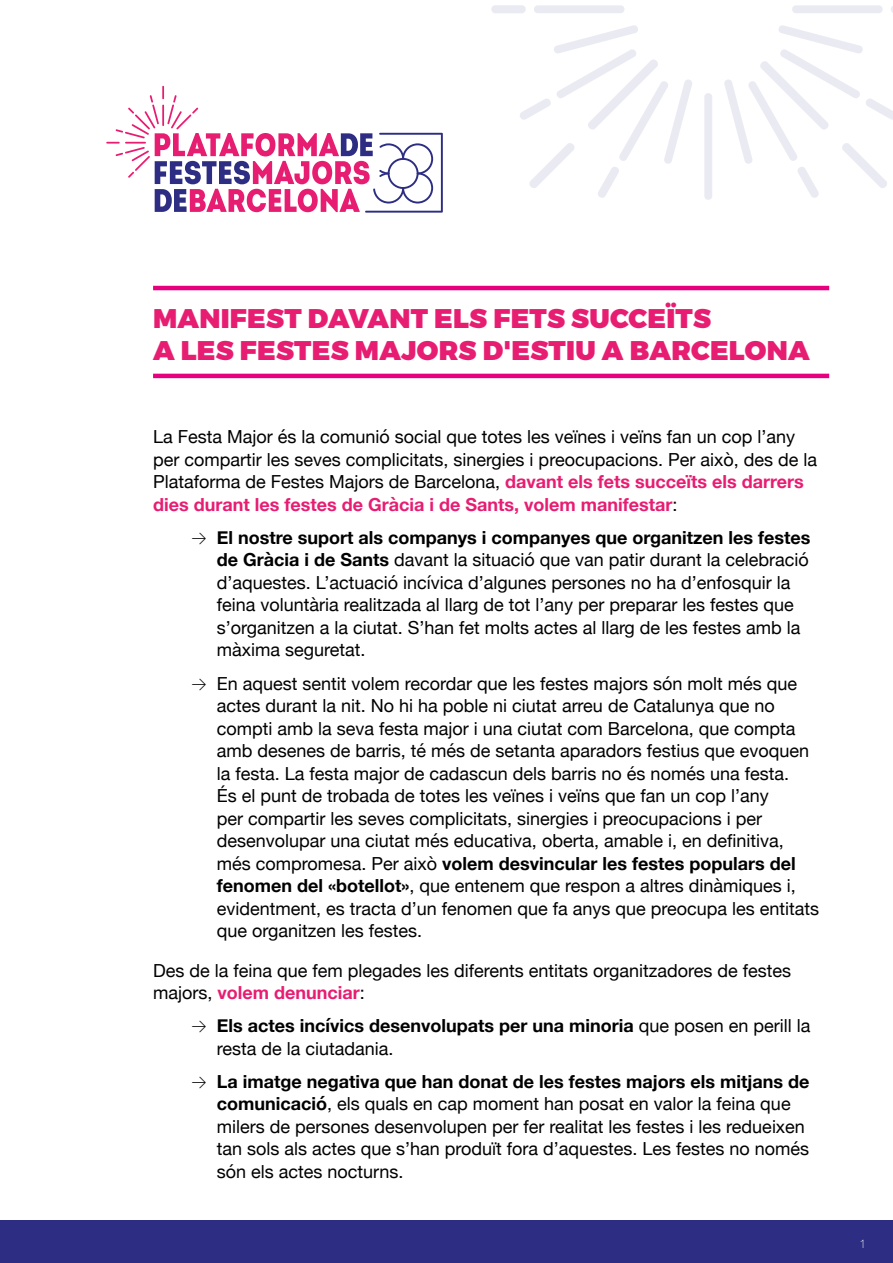
<style>
.page{position:relative;width:893px;height:1263px;background:#fff}
.page>*{position:absolute;margin:0;border:0;box-sizing:border-box;transform-origin:0 0}
.Titols_XX{font:27px/32.4px "Trueno Blk";letter-spacing:.01em;color:#e71d72}
.Texte{font:18px/22.5px "Helvetica Neue";color:#000}
.t1{font:700 18px/22.5px "Helvetica Neue";color:#000}
.t2{font:100 12px "Helvetica Neue";color:#fff}
.s1{font-weight:700;color:#e71d72}
.s2{font-family:"Akkurat Light Pro"}
.s3{font-weight:700}
.s4{font-family:"Akkurat Light Pro";font-weight:400}
.s5{font-weight:400}
</style>
<div class="page">
<div style="left:0;top:1220px;width:893px;height:43px;background:#2d2e83"></div>
<svg style="left:704px;top:93px;width:8px;height:107px"></svg>
<svg style="left:534px;top:5px;width:90px;height:8px"></svg>
<svg style="left:491px;top:5px;width:35px;height:8px"></svg>
<svg style="left:520px;top:25px;width:172px;height:173px"></svg>
<svg style="left:724px;top:25px;width:169px;height:173px"></svg>
<svg style="left:792px;top:5px;width:91px;height:8px"></svg>
<svg style="left:891px;top:6px;width:2px;height:7px"></svg>
<svg style="left:106px;top:86px;width:337px;height:127px"></svg>
<hr style="left:153px;top:286px;width:676px;height:4px;background:#e6007d">
<hr style="left:153px;top:374px;width:676px;height:4px;background:#e6007d">
<p class="Titols_XX" style="left:153px;top:303px;width:658px">MANIFEST DAVANT ELS FETS SUCCEÏTS<br>A LES FESTES MAJORS D'ESTIU A BARCELONA</p>
<p class="Texte" style="left:153px;top:427px;width:665px">La Festa Major és la comunió social que totes les veïnes i veïns fan un cop l’any per compartir les seves complicitats, sinergies i preocupacions. Per això, des de la Plataforma de Festes Majors de Barcelona, <span class="s1">davant els fets succeïts els darrers dies durant les festes de Gràcia i de Sants, volem manifestar</span>:</p>
<p class="Texte" style="left:217px;top:527px;width:595px;text-indent:-26px"><span class="s2">→</span> <span class="s3">El nostre suport als companys i companyes que organitzen les festes de Gràcia i de Sants</span> davant la situació que van patir durant la celebració d’aquestes. L’actuació incívica d’algunes persones no ha d’enfosquir la feina voluntària realitzada al llarg de tot l’any per preparar les festes que s’organitzen a la ciutat. S’han fet molts actes al llarg de les festes amb la màxima seguretat.</p>
<p class="Texte" style="left:217px;top:673px;width:604px;text-indent:-26px"><span class="s2">→</span> En aquest sentit volem recordar que les festes majors són molt més que actes durant la nit. No hi ha poble ni ciutat arreu de Catalunya que no compti amb la seva festa major i una ciutat com Barcelona, que compta amb desenes de barris, té més de setanta aparadors festius que evoquen la festa. La festa major de cadascun dels barris no és només una festa.<br>És el punt de trobada de totes les veïnes i veïns que fan un cop l’any<br>per compartir les seves complicitats, sinergies i preocupacions i per desenvolupar una ciutat més educativa, oberta, amable i, en definitiva, més compromesa. Per això <span class="s3">volem desvincular les festes populars del fenomen del «botellot»</span>, que entenem que respon a altres dinàmiques i, evidentment, es tracta d’un fenomen que fa anys que preocupa les entitats que organitzen les festes.</p>
<p class="Texte" style="left:153px;top:960px;width:639px">Des de la feina que fem plegades les diferents entitats organitzadores de festes majors, <span class="s1">volem denunciar</span>:</p>
<p class="t1" style="left:217px;top:1015px;width:595px;text-indent:-26px"><span class="s4">→</span> Els actes incívics desenvolupats per una minoria <span class="s5">que posen en perill la resta de la ciutadania.</span></p>
<p class="Texte" style="left:217px;top:1071px;width:594px;text-indent:-26px"><span class="s2">→</span> <span class="s3">La imatge negativa que han donat de les festes majors els mitjans de comunicació</span>, els quals en cap moment han posat en valor la feina que milers de persones desenvolupen per fer realitat les festes i les redueixen tan sols als actes que s’han produït fora d’aquestes. Les festes no només són els actes nocturns.</p>
<p class="t2" style="left:860px;top:1234px;width:8px">1</p>
</div>
